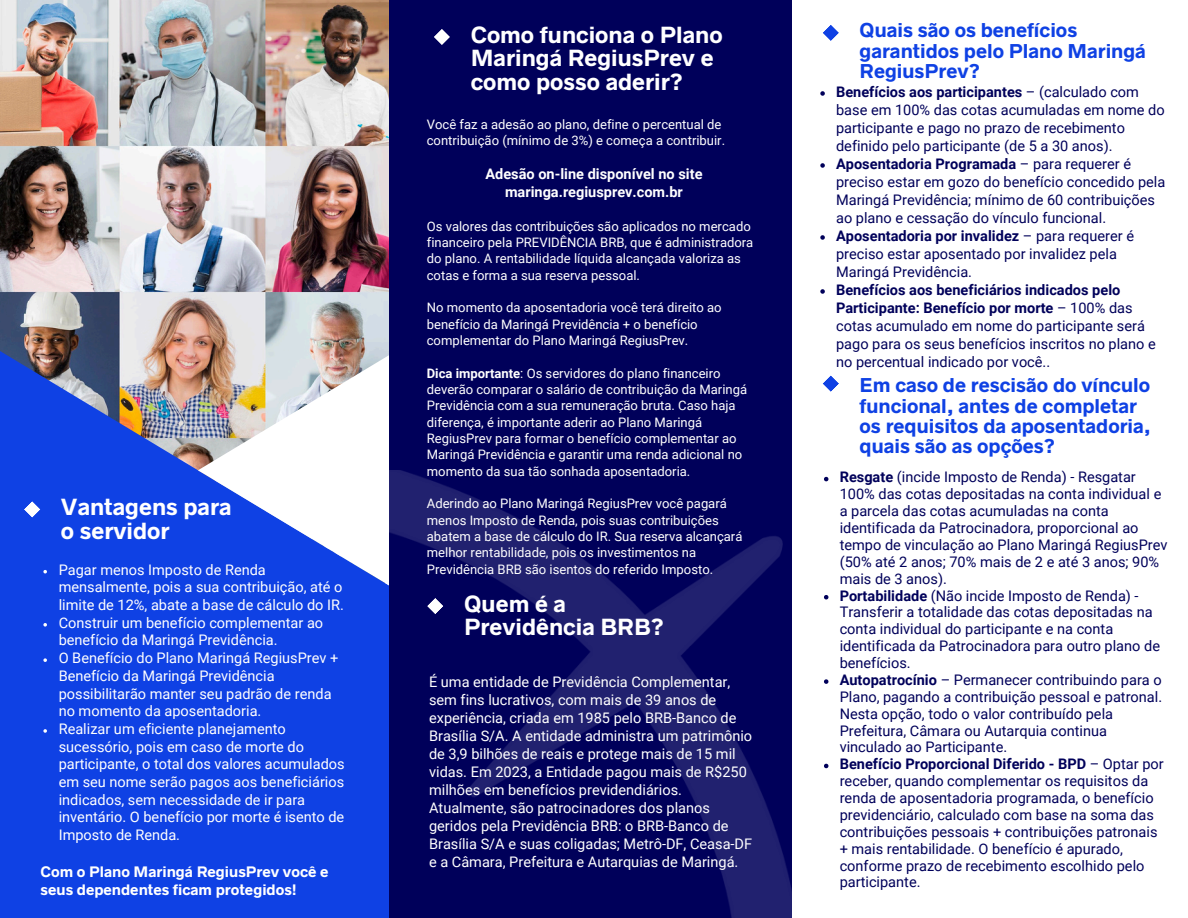
<style>
.page{position:relative;width:1188px;height:918px;background:#fff}
.page>*{position:absolute;margin:0;border:0;box-sizing:border-box;transform-origin:0 0}
.t1{font:700 21px/23.7px "Radnika Next";color:#fff}
.t2{font:700 18px/20.2px "Radnika Next";color:#0f41e4}
.t3{font:14.55px/16.8px "Roboto";color:#00005a}
.t4{font:14.55px/17.7px "Roboto";color:#fff}
.t5{font:700 14.55px/18.5px "Roboto";color:#fff;text-align:center}
.t6{font:700 13.65px/18px "Radnika Next";color:#fff}
.t7{font:13.05px/16.4px "Roboto";color:#fff}
.s1{font-weight:700}
</style>
<div class="page">
<img style="left:0;top:0;width:389px;height:351px">
<div style="left:0;top:351px;width:792px;height:567px;background:#0f41e4"></div>
<svg style="left:198px;top:351px;width:191px;height:235px"></svg>
<div style="left:389px;top:0;width:403px;height:918px;background:#00005a"></div>
<img style="left:389px;top:470px;width:403px;height:448px">
<svg style="left:24px;top:501px;width:17px;height:17px"></svg>
<svg style="left:434px;top:29px;width:16px;height:16px"></svg>
<svg style="left:427px;top:598px;width:17px;height:17px"></svg>
<svg style="left:823px;top:25px;width:16px;height:16px"></svg>
<svg style="left:822px;top:375px;width:17px;height:17px"></svg>
<svg style="left:43px;top:570px;width:4px;height:3px"></svg>
<svg style="left:43px;top:623px;width:4px;height:4px"></svg>
<svg style="left:43px;top:658px;width:4px;height:4px"></svg>
<svg style="left:43px;top:729px;width:4px;height:4px"></svg>
<svg style="left:820px;top:91px;width:5px;height:5px"></svg>
<svg style="left:820px;top:163px;width:5px;height:5px"></svg>
<svg style="left:820px;top:235px;width:5px;height:5px"></svg>
<svg style="left:820px;top:289px;width:5px;height:5px"></svg>
<svg style="left:824px;top:477px;width:4px;height:4px"></svg>
<svg style="left:824px;top:595px;width:4px;height:4px"></svg>
<svg style="left:824px;top:679px;width:4px;height:5px"></svg>
<svg style="left:824px;top:764px;width:4px;height:4px"></svg>
<h1 class="t1" style="left:61px;top:495px;width:172px">Vantagens para o servidor</h1>
<p class="t4" style="left:59px;top:561px;width:287px">Pagar menos Imposto de Renda mensalmente, pois a sua contribuição, até o limite de 12%, abate a base de cálculo do IR.</p>
<h3 class="t4" style="left:59px;top:614px;width:266px">Construir um benefício complementar ao benefício da Maringá Previdência.</h3>
<p class="t4" style="left:59px;top:649px;width:281px">O Benefício do Plano Maringá RegiusPrev + Benefício da Maringá Previdência possibilitarão manter seu padrão de renda no momento da aposentadoria.</p>
<p class="t4" style="left:59px;top:720px;width:287px">Realizar um eficiente planejamento sucessório, pois em caso de morte do participante, o total dos valores acumulados em seu nome serão pagos aos beneficiários indicados, sem necessidade de ir para inventário. O benefício por morte é isento de Imposto de Renda.</p>
<p class="t6" style="left:41px;top:862px;width:290px">Com o Plano Maringá RegiusPrev você e seus dependentes ficam protegidos!</p>
<p class="t1" style="left:471px;top:23px;width:253px">Como funciona o Plano<br>Maringá RegiusPrev e como posso aderir?</p>
<p class="t7" style="left:427px;top:116px;width:300px">Você faz a adesão ao plano, define o percentual de contribuição (mínimo de 3%) e começa a contribuir.</p>
<h1 class="t5" style="left:485px;top:164px;width:219px">Adesão on-line disponível no site maringa.regiusprev.com.br</h1>
<p class="t7" style="left:427px;top:218px;width:328px">Os valores das contribuições são aplicados no mercado financeiro pela PREVIDÊNCIA BRB, que é administradora do plano. A rentabilidade líquida alcançada valoriza as cotas e forma a sua reserva pessoal.</p>
<p class="t7" style="left:427px;top:300px;width:296px">No momento da aposentadoria você terá direito ao benefício da Maringá Previdência + o benefício complementar do Plano Maringá RegiusPrev.</p>
<p class="t7" style="left:427px;top:365px;width:322px"><span class="s1">Dica importante</span>: Os servidores do plano financeiro deverão comparar o salário de contribuição da Maringá Previdência com a sua remuneração bruta. Caso haja diferença, é importante aderir ao Plano Maringá RegiusPrev para formar o benefício complementar ao Maringá Previdência e garantir uma renda adicional no momento da sua tão sonhada aposentadoria.</p>
<p class="t7" style="left:427px;top:496px;width:317px">Aderindo ao Plano Maringá RegiusPrev você pagará menos Imposto de Renda, pois suas contribuições abatem a base de cálculo do IR. Sua reserva alcançará melhor rentabilidade, pois os investimentos na Previdência BRB são isentos do referido Imposto.</p>
<h3 class="t1" style="left:464px;top:592px;width:201px">Quem é a<br>Previdência BRB?</h3>
<p class="t4" style="left:429px;top:673px;width:325px">É uma entidade de Previdência Complementar, sem fins lucrativos, com mais de 39 anos de experiência, criada em 1985 pelo BRB-Banco de Brasília S/A. A entidade administra um patrimônio de 3,9 bilhões de reais e protege mais de 15 mil vidas. Em 2023, a Entidade pagou mais de R$250 milhões em benefícios previdendiários.<br>Atualmente, são patrocinadores dos planos geridos pela Previdência BRB: o BRB-Banco de Brasília S/A e suas coligadas; Metrô-DF, Ceasa-DF e a Câmara, Prefeitura e Autarquias de Maringá.</p>
<h1 class="t2" style="left:860px;top:21px;width:288px">Quais são os benefícios garantidos pelo Plano Maringá<br>RegiusPrev?</h1>
<h4 class="t3" style="left:836px;top:83px;width:330px;line-height:18px"><span class="s1">Benefícios aos participantes</span> – (calculado com base em 100% das cotas acumuladas em nome do participante e pago no prazo de recebimento definido pelo participante (de 5 a 30 anos).</h4>
<h2 class="t3" style="left:836px;top:155px;width:331px;line-height:18px"><span class="s1">Aposentadoria Programada</span> – para requerer é preciso estar em gozo do benefício concedido pela Maringá Previdência; mínimo de 60 contribuições ao plano e cessação do vínculo funcional.</h2>
<p class="t3" style="left:836px;top:227px;width:300px;line-height:18px"><span class="s1">Aposentadoria por invalidez</span> – para requerer é preciso estar aposentado por invalidez pela<br>Maringá Previdência.</p>
<p class="t3" style="left:836px;top:281px;width:321px;line-height:18px"><span class="s1">Benefícios aos beneficiários indicados pelo Participante: Benefício por morte</span> – 100% das cotas acumulado em nome do participante será pago para os seus benefícios inscritos no plano e no percentual indicado por você..</p>
<p class="t2" style="left:860px;top:375px;width:293px">Em caso de rescisão do vínculo funcional, antes de completar os requisitos da aposentadoria, quais são as opções?</p>
<p class="t3" style="left:840px;top:469px;width:329px"><span class="s1">Resgate</span> (incide Imposto de Renda) - Resgatar 100% das cotas depositadas na conta individual e a parcela das cotas acumuladas na conta identificada da Patrocinadora, proporcional ao tempo de vinculação ao Plano Maringá RegiusPrev (50% até 2 anos; 70% mais de 2 e até 3 anos; 90% mais de 3 anos).</p>
<h2 class="t3" style="left:840px;top:587px;width:322px"><span class="s1">Portabilidade</span> (Não incide Imposto de Renda) - Transferir a totalidade das cotas depositadas na conta individual do participante e na conta identificada da Patrocinadora para outro plano de benefícios.</h2>
<p class="t3" style="left:840px;top:672px;width:324px"><span class="s1">Autopatrocínio</span> – Permanecer contribuindo para o Plano, pagando a contribuição pessoal e patronal.<br>Nesta opção, todo o valor contribuído pela Prefeitura, Câmara ou Autarquia continua vinculado ao Participante.</p>
<p class="t3" style="left:840px;top:756px;width:326px"><span class="s1">Benefício Proporcional Diferido - BPD</span> – Optar por receber, quando complementar os requisitos da renda de aposentadoria programada, o benefício previdenciário, calculado com base na soma das contribuições pessoais + contribuições patronais + mais rentabilidade. O benefício é apurado, conforme prazo de recebimento escolhido pelo participante.</p>
</div>
